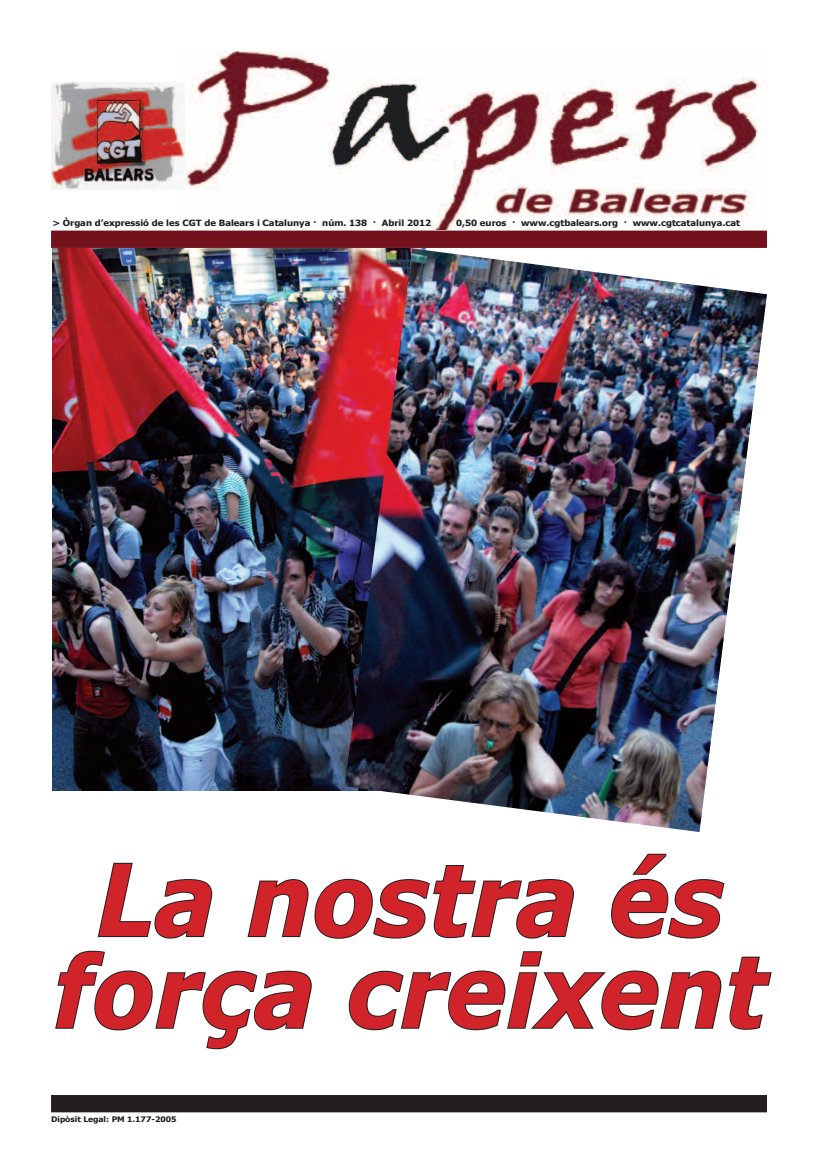
<style>
.page{position:relative;width:820px;height:1163px;background:#fff}
.page>*{position:absolute;margin:0;border:0;box-sizing:border-box;transform-origin:0 0}
.t1{font:italic 700 99.3px/91.6px "Verdana";color:#d1232a;text-align:center;scale:.92 1}
.t2{font:700 8.6px "Tahoma";color:#231f20;scale:1.1 1}
.t3{font:700 7.6px "Tahoma";color:#231f20;scale:1.1 1}
</style>
<div class="page">
<div style="left:51px;top:1094px;width:715px;height:18px;background:#231f20"></div>
<div style="left:51px;top:230px;width:715px;height:18px;background:#72101b"></div>
<img style="left:177px;top:51px;width:583px;height:178px">
<img style="left:51px;top:83px;width:133px;height:106px">
<svg style="left:97px;top:862px;width:116px;height:77px"></svg>
<svg style="left:247px;top:865px;width:327px;height:74px"></svg>
<svg style="left:611px;top:853px;width:114px;height:86px"></svg>
<svg style="left:55px;top:950px;width:257px;height:100px"></svg>
<svg style="left:348px;top:951px;width:424px;height:80px"></svg>
<img style="left:52px;top:248px;width:292px;height:542px">
<img style="left:344px;top:248px;width:422px;height:583px">
<p class="t2" style="left:52px;top:217px;width:346px">&gt; Òrgan d’expressió de les CGT de Balears i Catalunya · núm. 138 · Abril 2012</p>
<p class="t2" style="left:456px;top:217px;width:259px">0,50 euros · www.cgtbalears.org · www.cgtcatalunya.cat</p>
<h1 class="t1" style="left:53px;top:851px;width:776px">La nostra és força creixent</h1>
<p class="t3" style="left:51px;top:1113px;width:115px">Dipòsit Legal: PM 1.177-2005</p>
</div>
